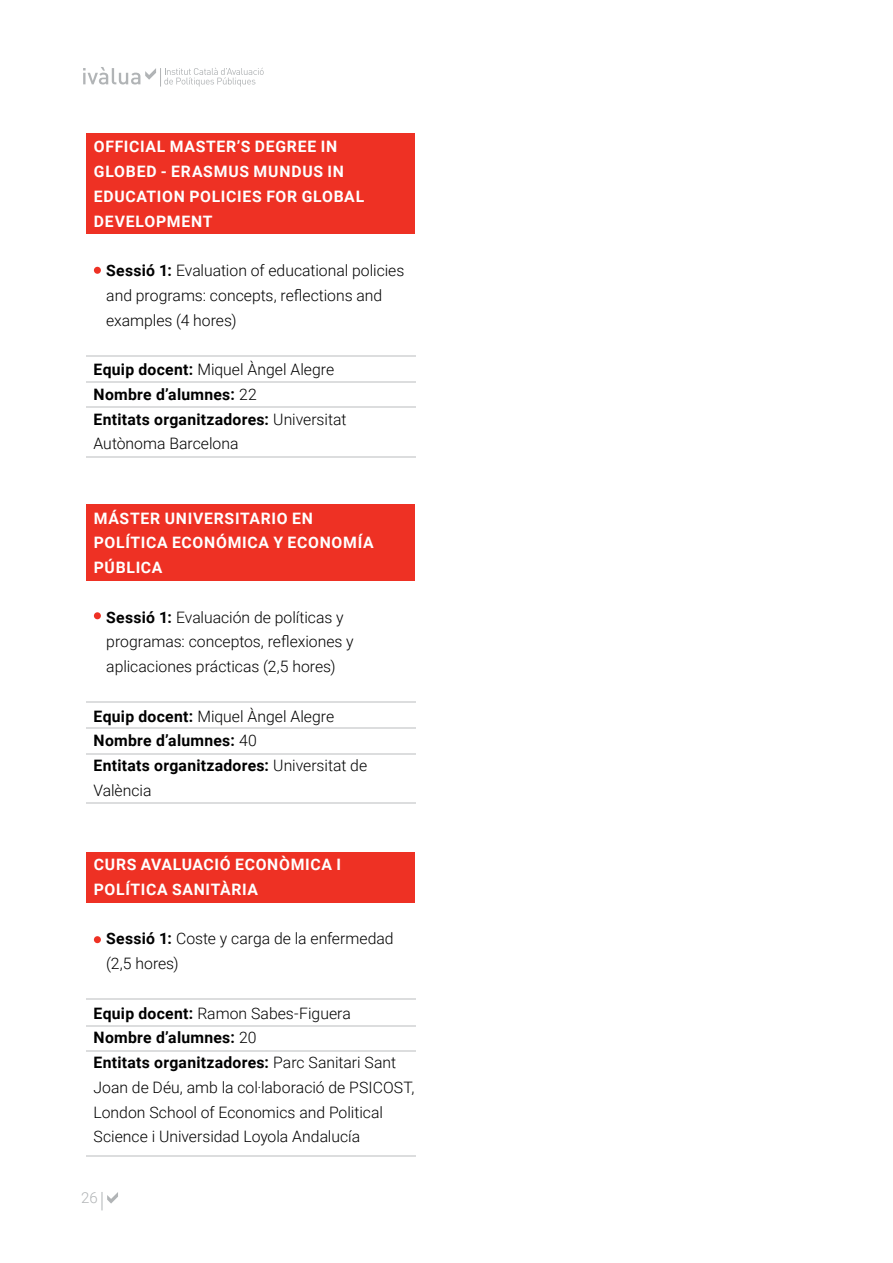
<style>
.page{position:relative;width:893px;height:1263px;background:#fff}
.page>*{position:absolute;margin:0;border:0;box-sizing:border-box;transform-origin:0 0}
.t1{font:300 15.75px/24.8px "Roboto";color:#000}
.t2{font:700 15.75px/24.8px "Roboto";letter-spacing:.015em;color:#000}
.t3{font:700 15.75px/24.8px "Roboto";letter-spacing:.045em;color:#fff}
.t4{font:300 15px "Roboto";color:#b1b4b6}
.s1{font-weight:700}
.s2{font-weight:300}
</style>
<div class="page">
<svg style="left:83px;top:67px;width:181px;height:20px"></svg>
<svg style="left:102px;top:1192px;width:16px;height:18px"></svg>
<div style="left:86px;top:504px;width:328px;height:76px;background:#ee3124"></div>
<div style="left:86px;top:852px;width:328px;height:50px;background:#ee3124"></div>
<div style="left:86px;top:134px;width:328px;height:100px;background:#ee3124"></div>
<hr style="left:86px;top:701px;width:330px;height:2px;background:#dcddde">
<hr style="left:86px;top:998px;width:330px;height:2px;background:#dcddde">
<hr style="left:86px;top:355px;width:330px;height:1px;background:#dcddde">
<hr style="left:86px;top:728px;width:330px;height:1px;background:#dcddde">
<hr style="left:86px;top:1025px;width:330px;height:2px;background:#dcddde">
<hr style="left:86px;top:381px;width:330px;height:2px;background:#dcddde">
<hr style="left:86px;top:753px;width:330px;height:2px;background:#dcddde">
<hr style="left:86px;top:1050px;width:330px;height:2px;background:#dcddde">
<hr style="left:86px;top:407px;width:330px;height:1px;background:#dcddde">
<hr style="left:86px;top:802px;width:330px;height:2px;background:#dcddde">
<hr style="left:86px;top:1155px;width:330px;height:2px;background:#dcddde">
<hr style="left:86px;top:456px;width:330px;height:2px;background:#dcddde">
<div style="left:94px;top:612px;width:7px;height:7px;background:#ee3124;border-radius:50%"></div>
<div style="left:94px;top:936px;width:7px;height:7px;background:#ee3124;border-radius:50%"></div>
<div style="left:94px;top:267px;width:7px;height:7px;background:#ee3124;border-radius:50%"></div>
<p class="t3" style="left:94px;top:134px;width:272px">OFFICIAL MASTER’S DEGREE IN<br>GLOBED - ERASMUS MUNDUS IN<br>EDUCATION POLICIES FOR GLOBAL<br>DEVELOPMENT</p>
<p class="t1" style="left:106px;top:257px;width:299px"><span class="s1">Sessió 1:</span> Evaluation of educational policies and programs: concepts, reflections and examples (4 hores)</p>
<p class="t2" style="left:94px;top:356px;width:254px">Equip docent: <span class="s2">Miquel Àngel Alegre<br></span>Nombre d’alumnes: <span class="s2">22<br></span>Entitats organitzadores: <span class="s2">Universitat<br>Autònoma Barcelona</span></p>
<p class="t3" style="left:94px;top:505px;width:281px">MÁSTER UNIVERSITARIO EN<br>POLÍTICA ECONÓMICA Y ECONOMÍA<br>PÚBLICA</p>
<p class="t1" style="left:106px;top:604px;width:249px"><span class="s1">Sessió 1:</span> Evaluación de políticas y programas: conceptos, reflexiones y aplicaciones prácticas (2,5 hores)</p>
<p class="t2" style="left:94px;top:703px;width:275px">Equip docent: <span class="s2">Miquel Àngel Alegre<br></span>Nombre d’alumnes: <span class="s2">40<br></span>Entitats organitzadores: <span class="s2">Universitat de<br>València</span></p>
<p class="t3" style="left:94px;top:851px;width:249px">CURS AVALUACIÓ ECONÒMICA I<br>POLÍTICA SANITÀRIA</p>
<p class="t1" style="left:106px;top:926px;width:289px"><span class="s1">Sessió 1:</span> Coste y carga de la enfermedad (2,5 hores)</p>
<p class="t1" style="left:94px;top:1000px;width:323px"><span class="s1">Equip docent:</span> Ramon Sabes-Figuera<br><span class="s1">Nombre d’alumnes:</span> 20<br><span class="s1">Entitats organitzadores:</span> Parc Sanitari Sant Joan de Déu, amb la col·laboració de PSICOST, London School of Economics and Political Science i Universidad Loyola Andalucía</p>
<p class="t4" style="left:81px;top:1187px;width:18px">26</p>
</div>
